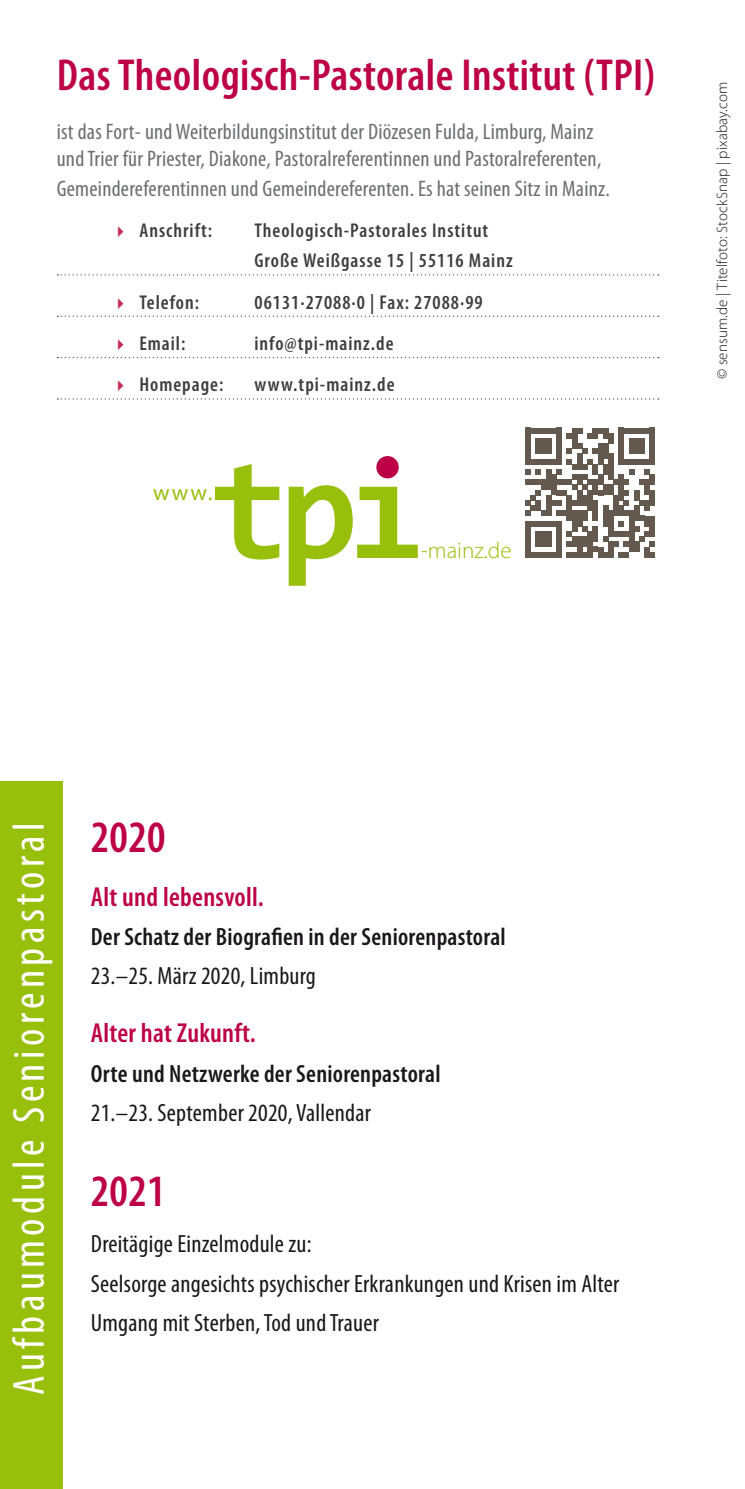
<style>
.page{position:relative;width:745px;height:1489px;background:#fff}
.page>*{position:absolute;margin:0;border:0;box-sizing:border-box;transform-origin:0 0}
.t1{font:600 condensed 45px "Myriad Pro";letter-spacing:.01em;color:#bd0046}
.t2{font:condensed 45px "Myriad Pro";letter-spacing:.1em;color:#fff}
.t3{font:600 condensed 27.5px "Myriad Pro";letter-spacing:.01em;color:#bd0046}
.t4{font:condensed 25px/39.5px "Myriad Pro";letter-spacing:.01em;color:#1a171c}
.t5{font:600 condensed 25px "Myriad Pro";letter-spacing:.01em;color:#1a171c}
.t6{font:300 23.25px "Myriad Pro";color:#98bf0c}
.t7{font:condensed 22.5px/27px "Myriad Pro";letter-spacing:.01em;color:#6d6e70}
.t8{font:22.5px "Myriad Pro";color:#98bf0c}
.t9{font:600 condensed 20px/30px "Myriad Pro";letter-spacing:.05em;color:#3e3e40}
.t10{font:300 15px "Myriad Pro";letter-spacing:.01em;color:#1a171c}
</style>
<div class="page">
<hr style="left:744px;top:1382px;width:1px;height:106px;background:#98bf0c">
<hr style="left:744px;top:397px;width:1px;height:99px;background:#98bf0c">
<div style="left:0;top:781px;width:62px;height:707px;background:#98bf0c"></div>
<svg style="left:57px;top:274px;width:601px;height:1px"></svg>
<svg style="left:57px;top:315px;width:601px;height:2px"></svg>
<svg style="left:57px;top:357px;width:601px;height:1px"></svg>
<svg style="left:57px;top:398px;width:601px;height:1px"></svg>
<div style="left:376px;top:456px;width:22px;height:22px;background:#bd0046;border-radius:50%"></div>
<svg style="left:215px;top:464px;width:64px;height:95px"></svg>
<svg style="left:288px;top:485px;width:129px;height:100px"></svg>
<svg style="left:525px;top:428px;width:129px;height:129px"></svg>
<h1 class="t1" style="left:57px;top:48px;width:599px">Das Theologisch-Pastorale Institut (TPI)</h1>
<p class="t7" style="left:57px;top:117px;width:545px">ist das Fort- und Weiterbildungsinstitut der Diözesen Fulda, Limburg, Mainz und Trier für Priester, Diakone, Pastoralreferentinnen und Pastoralreferenten,</p>
<p class="t7" style="left:57px;top:174px;width:554px">Gemeindereferentinnen und Gemeindereferenten. Es hat seinen Sitz in Mainz.</p>
<p class="t9" style="left:139px;top:215px;width:74px">Anschrift:</p>
<p class="t9" style="left:254px;top:215px;width:259px">Theologisch-Pastorales Institut<br>Große Weißgasse 15 | 55116 Mainz</p>
<p class="t9" style="left:139px;top:286px;width:61px">Telefon:</p>
<p class="t9" style="left:254px;top:286px;width:230px">06131·27088·0 | Fax: 27088·99</p>
<p class="t9" style="left:139px;top:328px;width:48px">Email:</p>
<p class="t9" style="left:254px;top:328px;width:141px">info@tpi-mainz.de</p>
<p class="t9" style="left:139px;top:369px;width:86px">Homepage:</p>
<p class="t9" style="left:254px;top:369px;width:141px">www.tpi-mainz.de</p>
<p class="t8" style="left:153px;top:479px;width:61px">www.</p>
<p class="t6" style="left:420px;top:536px;width:92px">-mainz.de</p>
<p class="t10" style="left:712px;top:379px;width:299px;rotate:-90deg">© sensum.de | Titelfoto: StockSnap | pixabay.com</p>
<h1 class="t2" style="left:2px;top:1394px;width:573px;rotate:-90deg">Aufbaumodule Seniorenpastoral</h1>
<h1 class="t1" style="left:91px;top:808px;width:76px">2020</h1>
<p class="t3" style="left:91px;top:879px;width:174px">Alt und lebensvoll.</p>
<p class="t5" style="left:91px;top:921px;width:416px">Der Schatz der Biografien in der Seniorenpastoral</p>
<p class="t4" style="left:91px;top:955px;width:226px">23.–25. März 2020, Limburg</p>
<p class="t3" style="left:91px;top:1016px;width:166px">Alter hat Zukunft.</p>
<p class="t5" style="left:91px;top:1057px;width:351px">Orte und Netzwerke der Seniorenpastoral</p>
<p class="t4" style="left:91px;top:1092px;width:281px">21.–23. September 2020, Vallendar</p>
<h1 class="t1" style="left:91px;top:1162px;width:76px">2021</h1>
<p class="t4" style="left:91px;top:1223px;width:529px">Dreitägige Einzelmodule zu:<br>Seelsorge angesichts psychischer Erkrankungen und Krisen im Alter<br>Umgang mit Sterben, Tod und Trauer</p>
</div>
